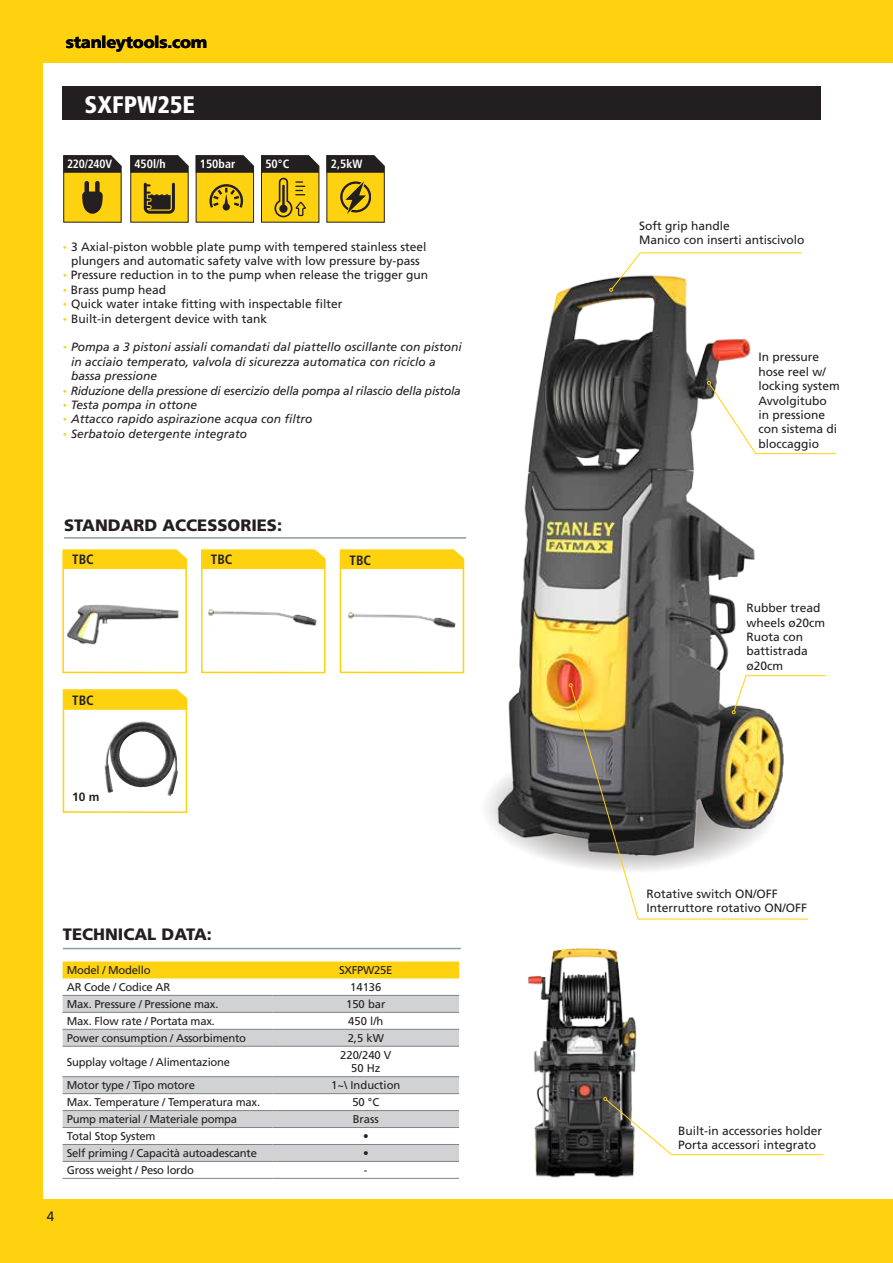
<style>
.page{position:relative;width:893px;height:1263px;background:#fed20e}
.page>*{position:absolute;margin:0;border:0;box-sizing:border-box;transform-origin:0 0}
.t1{font:900 condensed 24px "Frutiger LT Std";color:#fff}
.t2{font:900 16.5px "Frutiger LT Std";color:#231f20}
.t3{font:900 16.5px "Frutiger LT Std";letter-spacing:-.015em;color:#000}
.t4{font:700 condensed 13.5px "Frutiger LT Std";color:#231f20}
.t5{font:13.5px "Frutiger LT Std";color:#231f20}
.t6{font:12px/14.4px "Frutiger LT Std";color:#231f20}
.t7{font:italic 12px/14.4px "Frutiger LT Std";color:#231f20}
.t8{font:italic 12px "Frutiger LT Std";letter-spacing:-.02em;color:#231f20}
.t9{font:700 condensed 12px "Frutiger LT Std";color:#fff}
.t10{font:700 12px "Frutiger LT Std";color:#231f20}
.t11{font:11.25px "Frutiger LT Std";letter-spacing:-.02em;color:#231f20}
.t12{font:11.25px/13.5px "Frutiger LT Std";color:#231f20;text-align:center}
.s1{font-family:"Gotham";font-size:10.5px;color:#fed20e}
.s2{font-family:"Gotham";font-style:normal;font-size:10.5px;color:#fed20e}
</style>
<div class="page">
<div style="left:43px;top:64px;width:850px;height:1135px;background:#fff"></div>
<svg style="left:62px;top:549px;width:125px;height:125px"></svg>
<svg style="left:201px;top:549px;width:125px;height:125px"></svg>
<svg style="left:339px;top:549px;width:115px;height:125px"></svg>
<img style="left:64px;top:592px;width:119px;height:58px">
<img style="left:204px;top:606px;width:118px;height:23px">
<img style="left:345px;top:611px;width:109px;height:27px">
<div style="left:63px;top:87px;width:758px;height:33px;background:#231f20"></div>
<svg style="left:261px;top:155px;width:59px;height:68px;background:#ad911b"></svg>
<svg style="left:130px;top:155px;width:59px;height:68px;background:#a0861b"></svg>
<svg style="left:195px;top:155px;width:59px;height:68px;background:#b0931b"></svg>
<svg style="left:63px;top:155px;width:59px;height:68px;background:#a68b1b"></svg>
<svg style="left:326px;top:155px;width:59px;height:68px;background:#aa8e1a"></svg>
<img style="left:454px;top:278px;width:382px;height:587px">
<div style="left:63px;top:961px;width:396px;height:17px;background:#fed20e"></div>
<svg style="left:63px;top:996px;width:396px;height:165px;fill:#d1d2d4"></svg>
<hr style="left:63px;top:995px;width:210px;height:1px;background:#808285">
<hr style="left:273px;top:995px;width:186px;height:1px;background:#808285">
<hr style="left:63px;top:1012px;width:210px;height:1px;background:#808285">
<hr style="left:273px;top:1012px;width:186px;height:1px;background:#808285">
<hr style="left:63px;top:1029px;width:210px;height:1px;background:#808285">
<hr style="left:273px;top:1029px;width:186px;height:1px;background:#808285">
<hr style="left:63px;top:1046px;width:210px;height:1px;background:#808285">
<hr style="left:273px;top:1046px;width:186px;height:1px;background:#808285">
<hr style="left:63px;top:1076px;width:210px;height:1px;background:#808285">
<hr style="left:273px;top:1076px;width:186px;height:1px;background:#808285">
<hr style="left:63px;top:1093px;width:210px;height:1px;background:#808285">
<hr style="left:273px;top:1093px;width:186px;height:1px;background:#808285">
<hr style="left:63px;top:1110px;width:210px;height:1px;background:#808285">
<hr style="left:273px;top:1110px;width:186px;height:1px;background:#808285">
<hr style="left:63px;top:1127px;width:210px;height:1px;background:#808285">
<hr style="left:273px;top:1127px;width:186px;height:1px;background:#808285">
<hr style="left:63px;top:1144px;width:210px;height:1px;background:#808285">
<hr style="left:273px;top:1144px;width:186px;height:1px;background:#808285">
<hr style="left:63px;top:1161px;width:210px;height:1px;background:#808285">
<hr style="left:273px;top:1161px;width:186px;height:1px;background:#808285">
<hr style="left:63px;top:1178px;width:210px;height:1px;background:#808285">
<hr style="left:273px;top:1178px;width:186px;height:1px;background:#808285">
<img style="left:528px;top:948px;width:109px;height:230px">
<svg style="left:609px;top:252px;width:193px;height:40px"></svg>
<svg style="left:570px;top:686px;width:239px;height:234px"></svg>
<svg style="left:569px;top:683px;width:4px;height:4px"></svg>
<svg style="left:603px;top:1097px;width:221px;height:58px"></svg>
<svg style="left:707px;top:381px;width:129px;height:73px"></svg>
<svg style="left:732px;top:675px;width:94px;height:39px"></svg>
<hr style="left:64px;top:537px;width:402px;height:2px;background:#8c9ba8">
<svg style="left:62px;top:689px;width:126px;height:124px"></svg>
<hr style="left:63px;top:948px;width:398px;height:1px;background:#8c9ba8">
<h2 class="t3" style="left:66px;top:33px;width:143px">stanleytools.com</h2>
<h1 class="t1" style="left:85px;top:90px;width:112px">SXFPW25E</h1>
<p class="t9" style="left:67px;top:157px;width:47px">220/240V</p>
<p class="t9" style="left:134px;top:157px;width:33px">450l/h</p>
<p class="t9" style="left:200px;top:157px;width:37px">150bar</p>
<p class="t9" style="left:265px;top:157px;width:25px">50°C</p>
<p class="t9" style="left:331px;top:157px;width:33px">2,5kW</p>
<p class="t6" style="left:63px;top:239px;width:365px;text-align:center"><span class="s1">•</span> 3 Axial-piston wobble plate pump with tempered stainless steel plungers and automatic safety valve with low pressure by-pass</p>
<p class="t6" style="left:63px;top:268px;width:367px"><span class="s1">•</span> Pressure reduction in to the pump when release the trigger gun</p>
<p class="t6" style="left:63px;top:283px;width:105px"><span class="s1">•</span> Brass pump head</p>
<p class="t6" style="left:63px;top:297px;width:281px"><span class="s1">•</span> Quick water intake fitting with inspectable filter</p>
<p class="t6" style="left:63px;top:311px;width:206px"><span class="s1">•</span> Built-in detergent device with tank</p>
<p class="t7" style="left:71px;top:340px;width:392px;text-indent:-9px"><span class="s2">•</span> Pompa a 3 pistoni assiali comandati dal piattello oscillante con pistoni in acciaio temperato, valvola di sicurezza automatica con riciclo a bassa pressione</p>
<p class="t8" style="left:63px;top:383px;width:400px"><span class="s2">•</span> Riduzione della pressione di esercizio della pompa al rilascio della pistola</p>
<p class="t7" style="left:63px;top:398px;width:136px"><span class="s2">•</span> Testa pompa in ottone</p>
<p class="t7" style="left:63px;top:412px;width:251px"><span class="s2">•</span> Attacco rapido aspirazione acqua con filtro</p>
<p class="t7" style="left:63px;top:427px;width:186px"><span class="s2">•</span> Serbatoio detergente integrato</p>
<h2 class="t2" style="left:64px;top:516px;width:219px">Standard accessories:</h2>
<p class="t4" style="left:72px;top:552px;width:23px">TBC</p>
<p class="t4" style="left:211px;top:552px;width:23px">TBC</p>
<p class="t4" style="left:349px;top:552px;width:23px">TBC</p>
<p class="t4" style="left:72px;top:692px;width:23px">TBC</p>
<p class="t10" style="left:72px;top:790px;width:29px">10 m</p>
<h2 class="t2" style="left:63px;top:924px;width:54px">TECHNICAL</h2>
<h2 class="t2" style="left:162px;top:924px;width:52px">DATA:</h2>
<p class="t11" style="left:67px;top:964px;width:85px">Model / Modello</p>
<p class="t11" style="left:339px;top:964px;width:55px">SXFPW25E</p>
<p class="t11" style="left:67px;top:981px;width:105px">AR Code / Codice AR</p>
<p class="t11" style="left:350px;top:981px;width:33px">14136</p>
<p class="t11" style="left:67px;top:997px;width:153px">Max. Pressure / Pressione max.</p>
<p class="t11" style="left:346px;top:997px;width:41px">150 bar</p>
<p class="t11" style="left:67px;top:1014px;width:150px">Max. Flow rate / Portata max.</p>
<p class="t11" style="left:348px;top:1014px;width:37px">450 l/h</p>
<p class="t11" style="left:67px;top:1031px;width:181px">Power consumption / Assorbimento</p>
<p class="t11" style="left:348px;top:1031px;width:38px">2,5 kW</p>
<p class="t11" style="left:67px;top:1055px;width:165px">Supplay voltage / Alimentazione</p>
<p class="t12" style="left:340px;top:1048px;width:53px">220/240 V<br>50 Hz</p>
<p class="t11" style="left:67px;top:1079px;width:130px">Motor type / Tipo motore</p>
<p class="t12" style="left:331px;top:1079px;width:71px">1~\ Induction</p>
<p class="t11" style="left:67px;top:1096px;width:195px">Max. Temperature / Temperatura max.</p>
<p class="t11" style="left:352px;top:1096px;width:29px">50 °C</p>
<p class="t11" style="left:67px;top:1113px;width:172px">Pump material / Materiale pompa</p>
<p class="t11" style="left:353px;top:1113px;width:28px">Brass</p>
<p class="t11" style="left:67px;top:1130px;width:90px">Total Stop System</p>
<p class="t11" style="left:363px;top:1130px;width:7px">•</p>
<p class="t11" style="left:67px;top:1147px;width:192px">Self priming / Capacità autoadescante</p>
<p class="t11" style="left:363px;top:1147px;width:7px">•</p>
<p class="t11" style="left:67px;top:1163px;width:129px">Gross weight / Peso lordo</p>
<p class="t11" style="left:364px;top:1163px;width:5px">-</p>
<p class="t5" style="left:47px;top:1208px;width:9px">4</p>
<p class="t6" style="left:639px;top:219px;width:167px">Soft grip handle<br>Manico con inserti antiscivolo</p>
<p class="t6" style="left:758px;top:350px;width:83px">In pressure hose reel w/ locking system<br>Avvolgitubo in pressione con sistema di bloccaggio</p>
<p class="t6" style="left:747px;top:601px;width:80px">Rubber tread wheels ø20cm<br>Ruota con battistrada ø20cm</p>
<p class="t6" style="left:646px;top:886px;width:162px">Rotative switch ON/OFF<br>Interruttore rotativo ON/OFF</p>
<p class="t6" style="left:678px;top:1123px;width:146px">Built-in accessories holder<br>Porta accessori integrato</p>
</div>
